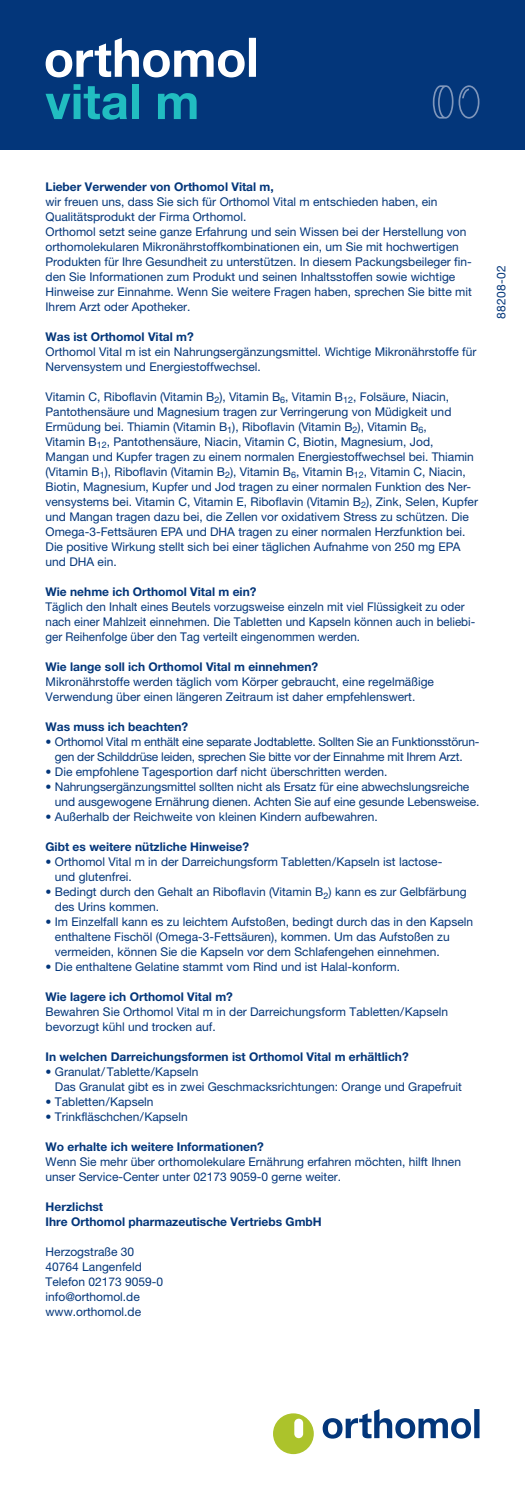
<style>
.page{position:relative;width:525px;height:1503px;background:#fff}
.page>*{position:absolute;margin:0;border:0;box-sizing:border-box;transform-origin:0 0}
.t1{font:12px/15px "Helvetica Neue LT Pro";color:#03367a}
.t2{font:700 12px/15px "Helvetica Neue LT Pro";color:#03367a}
.t3{font:12px/15px "Helvetica Neue LT Pro";letter-spacing:-.02em;color:#03367a}
</style>
<div class="page">
<div style="left:0;top:0;width:525px;height:150px;background:#03367a"></div>
<svg style="left:273px;top:1413px;width:41px;height:41px"></svg>
<svg style="left:322px;top:1409px;width:149px;height:29px"></svg>
<div style="left:474px;top:1409px;width:5px;height:29px;background:#03367a"></div>
<svg style="left:46px;top:38px;width:199px;height:39px"></svg>
<div style="left:249px;top:38px;width:7px;height:39px;background:#fff"></div>
<svg style="left:46px;top:84px;width:81px;height:36px"></svg>
<div style="left:132px;top:84px;width:7px;height:35px;background:#21bdc1"></div>
<svg style="left:158px;top:93px;width:38px;height:26px"></svg>
<svg style="left:433px;top:85px;width:46px;height:34px"></svg>
<p class="t2" style="left:46px;top:179px;width:230px">Lieber Verwender von Orthomol Vital m,</p>
<p class="t1" style="left:46px;top:194px;width:428px">wir freuen uns, dass Sie sich für Orthomol Vital m entschieden haben, ein Qualitätsprodukt der Firma Orthomol.<br>Orthomol setzt seine ganze Erfahrung und sein Wissen bei der Herstellung von orthomolekularen Mikronährstoffkombinationen ein, um Sie mit hochwertigen Produkten für Ihre Gesundheit zu unterstützen. In diesem Packungsbeileger fin&shy;den Sie Informationen zum Produkt und seinen Inhaltsstoffen sowie wichtige Hinweise zur Einnahme. Wenn Sie weitere Fragen haben, sprechen Sie bitte mit Ihrem Arzt oder Apotheker.</p>
<p class="t2" style="left:46px;top:329px;width:150px">Was ist Orthomol Vital m?</p>
<p class="t1" style="left:46px;top:344px;width:432px">Orthomol Vital m ist ein Nahrungsergänzungsmittel. Wichtige Mikronährstoffe für<br>Nervensystem und Energiestoffwechsel.</p>
<p class="t1" style="left:46px;top:389px;width:434px">Vitamin C, Riboflavin (Vitamin B<sub>2</sub>), Vitamin B<sub>6</sub>, Vitamin B<sub>12</sub>, Folsäure, Niacin, Pantothensäure und Magnesium tragen zur Verringerung von Müdigkeit und Ermüdung bei. Thiamin (Vitamin B<sub>1</sub>), Riboflavin (Vitamin B<sub>2</sub>), Vitamin B<sub>6</sub>,<br>Vitamin B<sub>12</sub>, Pantothensäure, Niacin, Vitamin C, Biotin, Magnesium, Jod, Mangan und Kupfer tragen zu einem normalen Energiestoffwechsel bei. Thiamin (Vitamin B<sub>1</sub>), Riboflavin (Vitamin B<sub>2</sub>), Vitamin B<sub>6</sub>, Vitamin B<sub>12</sub>, Vitamin C, Niacin, Biotin, Magnesium, Kupfer und Jod tragen zu einer normalen Funktion des Ner&shy;vensystems bei. Vitamin C, Vitamin E, Riboflavin (Vitamin B<sub>2</sub>), Zink, Selen, Kupfer und Mangan tragen dazu bei, die Zellen vor oxidativem Stress zu schützen. Die Omega-3-Fettsäuren EPA und DHA tragen zu einer normalen Herzfunktion bei.<br>Die positive Wirkung stellt sich bei einer täglichen Aufnahme von 250 mg EPA und DHA ein.</p>
<p class="t2" style="left:46px;top:584px;width:212px">Wie nehme ich Orthomol Vital m ein?</p>
<p class="t1" style="left:46px;top:599px;width:431px">Täglich den Inhalt eines Beutels vorzugsweise einzeln mit viel Flüssigkeit zu oder nach einer Mahlzeit einnehmen. Die Tabletten und Kapseln können auch in beliebi&shy;ger Reihenfolge über den Tag verteilt eingenommen werden.</p>
<p class="t2" style="left:46px;top:659px;width:274px">Wie lange soll ich Orthomol Vital m einnehmen?</p>
<p class="t1" style="left:46px;top:674px;width:390px">Mikronährstoffe werden täglich vom Körper gebraucht, eine regelmäßige<br>Verwendung über einen längeren Zeitraum ist daher empfehlenswert.</p>
<p class="t2" style="left:46px;top:719px;width:144px">Was muss ich beachten?</p>
<p class="t3" style="left:55px;top:734px;width:426px;text-indent:-9px">• Orthomol Vital m enthält eine separate Jodtablette. Sollten Sie an Funktionsstörun&shy;gen der Schilddrüse leiden, sprechen Sie bitte vor der Einnahme mit Ihrem Arzt.</p>
<p class="t1" style="left:46px;top:764px;width:343px">• Die empfohlene Tagesportion darf nicht überschritten werden.</p>
<p class="t1" style="left:55px;top:779px;width:426px;text-indent:-9px">• Nahrungsergänzungsmittel sollten nicht als Ersatz für eine abwechslungsreiche und ausgewogene Ernährung dienen. Achten Sie auf eine gesunde Lebensweise.</p>
<p class="t1" style="left:46px;top:809px;width:334px">• Außerhalb der Reichweite von kleinen Kindern aufbewahren.</p>
<p class="t2" style="left:46px;top:839px;width:205px">Gibt es weitere nützliche Hinweise?</p>
<p class="t1" style="left:55px;top:854px;width:389px;text-indent:-9px">• Orthomol Vital m in der Darreichungsform Tabletten/Kapseln ist lactose&shy;und glutenfrei.</p>
<p class="t1" style="left:55px;top:884px;width:413px;text-indent:-9px">• Bedingt durch den Gehalt an Riboflavin (Vitamin B<sub>2</sub>) kann es zur Gelbfärbung des Urins kommen.</p>
<p class="t1" style="left:55px;top:914px;width:420px;text-indent:-9px">• Im Einzelfall kann es zu leichtem Aufstoßen, bedingt durch das in den Kapseln enthaltene Fischöl (Omega-3-Fettsäuren), kommen. Um das Aufstoßen zu vermeiden, können Sie die Kapseln vor dem Schlafengehen einnehmen.</p>
<p class="t1" style="left:46px;top:959px;width:356px">• Die enthaltene Gelatine stammt vom Rind und ist Halal-konform.</p>
<p class="t2" style="left:46px;top:989px;width:189px">Wie lagere ich Orthomol Vital m?</p>
<p class="t1" style="left:46px;top:1004px;width:404px">Bewahren Sie Orthomol Vital m in der Darreichungsform Tabletten/Kapseln bevorzugt kühl und trocken auf.</p>
<p class="t2" style="left:46px;top:1049px;width:364px">In welchen Darreichungsformen ist Orthomol Vital m erhältlich?</p>
<p class="t1" style="left:55px;top:1064px;width:408px;text-indent:-9px">• Granulat/Tablette/Kapseln<br>Das Granulat gibt es in zwei Geschmacksrichtungen: Orange und Grapefruit</p>
<p class="t1" style="left:46px;top:1094px;width:109px">• Tabletten/Kapseln</p>
<p class="t1" style="left:46px;top:1109px;width:144px">• Trinkfläschchen/Kapseln</p>
<p class="t2" style="left:46px;top:1139px;width:220px">Wo erhalte ich weitere Informationen?</p>
<p class="t1" style="left:46px;top:1154px;width:417px">Wenn Sie mehr über orthomolekulare Ernährung erfahren möchten, hilft Ihnen unser Service-Center unter 02173 9059-0 gerne weiter.</p>
<p class="t2" style="left:46px;top:1199px;width:278px">Herzlichst<br>Ihre Orthomol pharmazeutische Vertriebs GmbH</p>
<p class="t1" style="left:46px;top:1244px;width:119px">Herzogstraße 30<br>40764 Langenfeld<br>Telefon 02173 9059-0 info@orthomol.de www.orthomol.de</p>
<p class="t1" style="left:493px;top:319px;width:56px;rotate:-90deg">88208-02</p>
</div>
